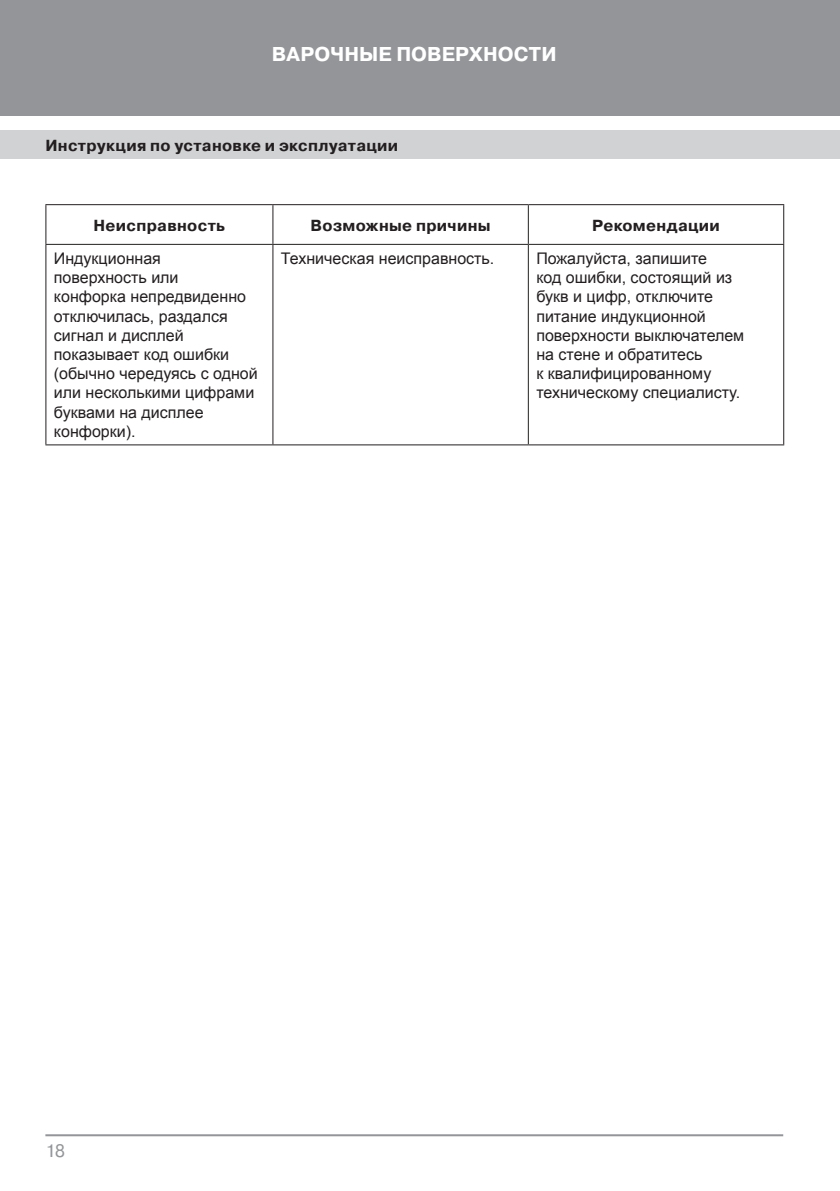
<style>
.page{position:relative;width:840px;height:1191px;background:#fff}
.page>*{position:absolute;margin:0;border:0;box-sizing:border-box;transform-origin:0 0}
.t1{font:700 20px "Pragmatica C";letter-spacing:.005em;color:#fff}
.t2{font:18px "Pragmatica C";color:#939598}
.Body_Text{font:16px/19.2px "Arial";color:#231f20}
.Heading_1{font:700 16px "Pragmatica C";letter-spacing:.02em;color:#231f20}
</style>
<div class="page">
<div style="left:0;top:0;width:839px;height:116px;background:#939598"></div>
<div style="left:0;top:130px;width:839px;height:29px;background:#d1d2d4"></div>
<hr style="left:45px;top:1134px;width:737px;height:2px;background:#939598">
<hr style="left:45px;top:204px;width:228px;height:1px;background:#231f20">
<hr style="left:45px;top:205px;width:1px;height:39px;background:#231f20">
<hr style="left:273px;top:204px;width:255px;height:1px;background:#231f20">
<hr style="left:272px;top:205px;width:1px;height:39px;background:#231f20">
<hr style="left:528px;top:204px;width:255px;height:1px;background:#231f20">
<hr style="left:527px;top:205px;width:1px;height:39px;background:#231f20">
<hr style="left:782px;top:205px;width:1px;height:39px;background:#231f20">
<hr style="left:45px;top:244px;width:228px;height:1px;background:#231f20">
<hr style="left:273px;top:244px;width:255px;height:1px;background:#231f20">
<hr style="left:528px;top:244px;width:255px;height:1px;background:#231f20">
<hr style="left:45px;top:245px;width:1px;height:199px;background:#231f20">
<hr style="left:272px;top:245px;width:1px;height:199px;background:#231f20">
<hr style="left:527px;top:245px;width:1px;height:199px;background:#231f20">
<hr style="left:782px;top:245px;width:1px;height:199px;background:#231f20">
<hr style="left:45px;top:444px;width:228px;height:1px;background:#231f20">
<hr style="left:273px;top:444px;width:255px;height:1px;background:#231f20">
<hr style="left:528px;top:444px;width:255px;height:1px;background:#231f20">
<p class="t1" style="left:272px;top:43px;width:286px">ВАРОЧНЫЕ ПОВЕРХНОСТИ</p>
<p class="Heading_1" style="left:45px;top:136px;width:354px">Инструкция по установке и эксплуатации</p>
<p class="Heading_1" style="left:94px;top:216px;width:133px">Неисправность</p>
<p class="Heading_1" style="left:310px;top:216px;width:181px">Возможные причины</p>
<p class="Heading_1" style="left:591px;top:216px;width:129px">Рекомендации</p>
<p class="Body_Text" style="left:54px;top:249px;width:205px">Индукционная поверхность или<br>конфорка непредвиденно отключилась, раздался сигнал и дисплей показывает код ошибки (обычно чередуясь с одной или несколькими цифрами буквами на дисплее конфорки).</p>
<p class="Body_Text" style="left:281px;top:249px;width:215px">Техническая неисправность.</p>
<p class="Body_Text" style="left:536px;top:249px;width:209px">Пожалуйста, запишите<br>код ошибки, состоящий из букв и цифр, отключите питание индукционной поверхности выключателем на стене и обратитесь<br>к квалифицированному техническому специалисту.</p>
<p class="t2" style="left:45px;top:1140px;width:22px">18</p>
</div>
